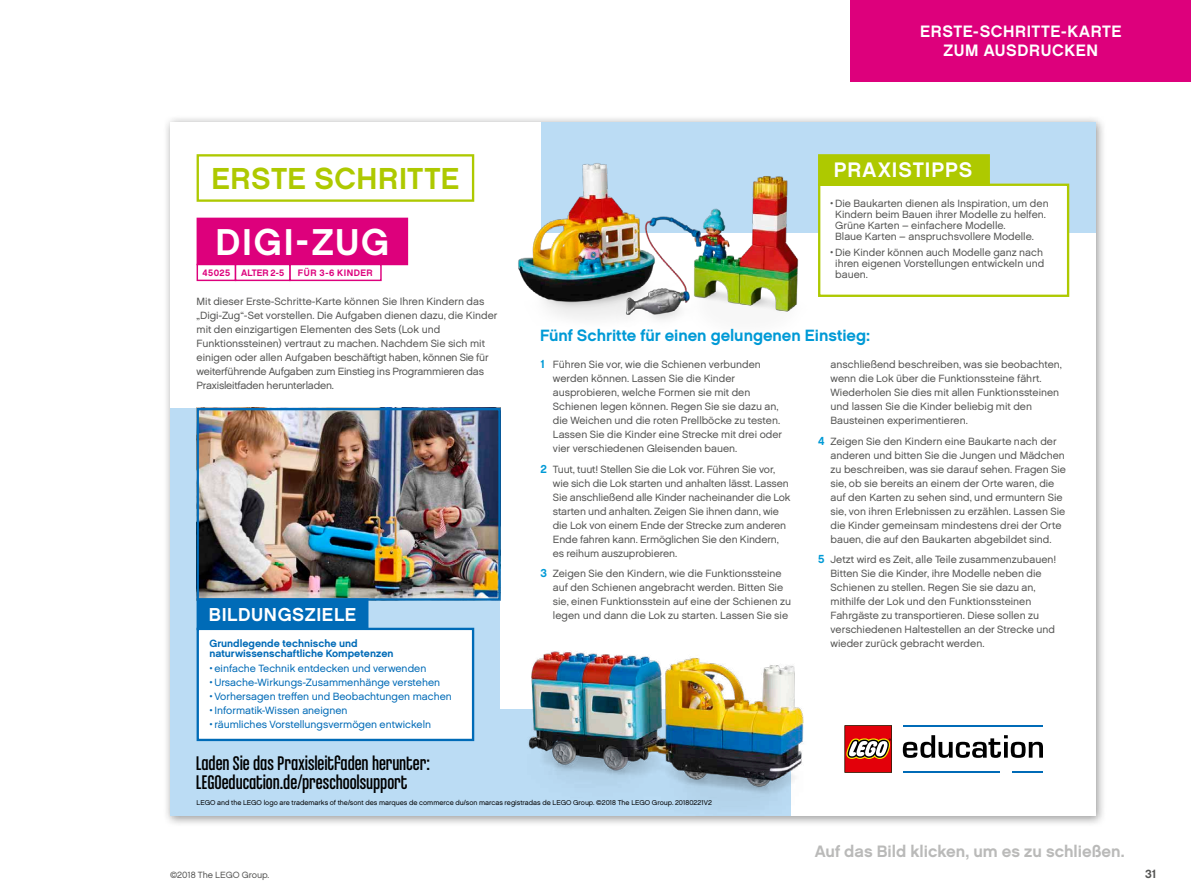
<style>
.page{position:relative;width:1191px;height:893px;background:#fff}
.page>*{position:absolute;margin:0;border:0;box-sizing:border-box;transform-origin:0 0}
.t1{font:700 37.35px "LEGO Chalet 60";letter-spacing:.045em;color:#fff}
.t2{font:700 30.3px "LEGO Chalet 60";letter-spacing:.015em;color:#aec900}
.t3{font:21px/18.6px "LEGO Chalet Comprime 80";letter-spacing:-.005em;color:#000}
.t4{font:700 21px "LEGO Chalet 60";letter-spacing:.045em;color:#fff}
.t5{font:700 18.6px "LEGO Chalet 60";letter-spacing:.035em;color:#fff}
.t6{font:700 16.5px "LEGO Chalet 60";color:#babab9}
.t7{font:700 16.5px/19.8px "LEGO Chalet 60";letter-spacing:.035em;color:#fff;text-align:center}
.t8{font:700 16.35px "LEGO Chalet 60";color:#009ad6}
.t9{font:700 12px "LEGO Chalet 60";color:#555554}
.t10{font:10.5px/14px "LEGO Chalet 60";color:#555554}
.t11{font:10.5px "LEGO Chalet 60";color:#006bb7}
.t12{font:700 10.5px/10.5px "LEGO Chalet 60";color:#006bb7}
.t13{font:700 9.3px "LEGO Chalet 60";letter-spacing:.045em;color:#dd007c}
.t14{font:9px "LEGO Chalet 60";color:#555554}
.t15{font:7.05px "LEGO Chalet 60";color:#000}
.s1{font-weight:700;font-size:11.7px;color:#009ad6}
</style>
<div class="page">
<div style="left:850px;top:0;width:341px;height:82px;background:#dd007c"></div>
<div style="left:163px;top:115px;width:943px;height:712px;background:#000;opacity:.4"></div>
<div style="left:170px;top:122px;width:925px;height:694px;background:#bbdcf4"></div>
<div style="left:501px;top:233px;width:594px;height:476px;background:#fff"></div>
<div style="left:170px;top:122px;width:370px;height:286px;background:#fff"></div>
<div style="left:791px;top:693px;width:304px;height:123px;background:#fff"></div>
<img style="left:200px;top:411px;width:298px;height:187px">
<div style="left:197px;top:408px;width:304px;height:193px;border:2px solid #006bb7"></div>
<div style="left:819px;top:185px;width:249px;height:111px;background:#fff"></div>
<div style="left:818px;top:184px;width:251px;height:113px;border:2px solid #aec900"></div>
<div style="left:819px;top:155px;width:169px;height:30px;background:#aec900"></div>
<div style="left:818px;top:154px;width:172px;height:32px;border:2px solid #aec900"></div>
<div style="left:197px;top:154px;width:277px;height:48px;border:2px solid #aec900"></div>
<div style="left:198px;top:219px;width:209px;height:45px;background:#dd007c"></div>
<div style="left:197px;top:218px;width:211px;height:47px;border:2px solid #dd007c"></div>
<div style="left:197px;top:264px;width:39px;height:17px;border:1px solid #dd007c"></div>
<div style="left:289px;top:264px;width:93px;height:17px;border:1px solid #dd007c"></div>
<div style="left:198px;top:600px;width:169px;height:29px;background:#006bb7"></div>
<div style="left:197px;top:598px;width:171px;height:32px;border:3px solid #006bb7"></div>
<div style="left:235px;top:264px;width:55px;height:17px;border:1px solid #dd007c"></div>
<div style="left:198px;top:629px;width:275px;height:111px;background:#fff"></div>
<div style="left:197px;top:628px;width:277px;height:113px;border:2px solid #006bb7"></div>
<img style="left:518px;top:122px;width:305px;height:198px">
<img style="left:500px;top:637px;width:304px;height:164px">
<svg style="left:903px;top:735px;width:140px;height:23px"></svg>
<hr style="left:903px;top:725px;width:140px;height:2px;background:#006bb7">
<hr style="left:903px;top:771px;width:96px;height:2px;background:#006bb7">
<hr style="left:1012px;top:771px;width:31px;height:2px;background:#006bb7">
<svg style="left:844px;top:725px;width:48px;height:48px;background:#c33d34"></svg>
<h2 class="t2" style="left:211px;top:159px;width:249px">ERSTE SCHRITTE</h2>
<h1 class="t1" style="left:215px;top:218px;width:175px">DIGI-ZUG</h1>
<p class="t13" style="left:202px;top:267px;width:29px">45025</p>
<p class="t13" style="left:298px;top:267px;width:76px">FÜR 3-6 KINDER</p>
<p class="t13" style="left:241px;top:267px;width:44px">ALTER 2-5</p>
<p class="t10" style="left:197px;top:294px;width:302px">Mit dieser Erste-Schritte-Karte können Sie Ihren Kindern das „Digi-Zug“-Set vorstellen. Die Aufgaben dienen dazu, die Kinder mit den einzigartigen Elementen des Sets (Lok und Funktionssteinen) vertraut zu machen. Nachdem Sie sich mit einigen oder allen Aufgaben beschäftigt haben, können Sie für weiterführende Aufgaben zum Einstieg ins Programmieren das Praxisleitfaden herunterladen.</p>
<h3 class="t5" style="left:209px;top:602px;width:149px">BILDUNGSZIELE</h3>
<p class="t12" style="left:209px;top:637px;width:185px">Grundlegende technische und naturwissenschaftliche Kompetenzen</p>
<p class="t11" style="left:209px;top:662px;width:218px">• einfache Technik entdecken und verwenden</p>
<p class="t11" style="left:209px;top:676px;width:232px">• Ursache-Wirkungs-Zusammenhänge verstehen</p>
<p class="t11" style="left:209px;top:690px;width:244px">• Vorhersagen treffen und Beobachtungen machen</p>
<p class="t11" style="left:209px;top:704px;width:140px">• Informatik-Wissen aneignen</p>
<p class="t11" style="left:209px;top:718px;width:223px">• räumliches Vorstellungsvermögen entwickeln</p>
<h3 class="t7" style="left:920px;top:21px;width:203px">ERSTE-SCHRITTE-KARTE<br>ZUM AUSDRUCKEN</h3>
<h3 class="t4" style="left:834px;top:157px;width:140px">PRAXISTIPPS</h3>
<p class="t10" style="left:835px;top:198px;width:215px;line-height:11.1px;text-indent:-5px">• Die Baukarten dienen als Inspiration, um den Kindern beim Bauen ihrer Modelle zu helfen.<br>Grüne Karten – einfachere Modelle.<br>Blaue Karten – anspruchsvollere Modelle.</p>
<p class="t10" style="left:835px;top:247px;width:211px;line-height:11.1px;text-indent:-5px">• Die Kinder können auch Modelle ganz nach ihren eigenen Vorstellungen entwickeln und bauen.</p>
<h3 class="t8" style="left:540px;top:325px;width:331px">Fünf Schritte für einen gelungenen Einstieg:</h3>
<p class="t10" style="left:553px;top:358px;width:231px;text-indent:-13px"><span class="s1">1</span> Führen Sie vor, wie die Schienen verbunden werden können. Lassen Sie die Kinder ausprobieren, welche Formen sie mit den Schienen legen können. Regen Sie sie dazu an, die Weichen und die roten Prellböcke zu testen.<br>Lassen Sie die Kinder eine Strecke mit drei oder vier verschiedenen Gleisenden bauen.</p>
<p class="t10" style="left:553px;top:462px;width:239px;text-indent:-13px"><span class="s1">2</span> Tuut, tuut! Stellen Sie die Lok vor. Führen Sie vor, wie sich die Lok starten und anhalten lässt. Lassen Sie anschließend alle Kinder nacheinander die Lok starten und anhalten. Zeigen Sie ihnen dann, wie die Lok von einem Ende der Strecke zum anderen Ende fahren kann. Ermöglichen Sie den Kindern, es reihum auszuprobieren.</p>
<p class="t10" style="left:553px;top:567px;width:240px;text-indent:-13px"><span class="s1">3</span> Zeigen Sie den Kindern, wie die Funktionssteine auf den Schienen angebracht werden. Bitten Sie sie, einen Funktionsstein auf eine der Schienen zu legen und dann die Lok zu starten. Lassen Sie sie</p>
<p class="t10" style="left:830px;top:358px;width:233px">anschließend beschreiben, was sie beobachten, wenn die Lok über die Funktionssteine fährt.<br>Wiederholen Sie dies mit allen Funktionssteinen und lassen Sie die Kinder beliebig mit den Bausteinen experimentieren.</p>
<p class="t10" style="left:830px;top:434px;width:237px;text-indent:-13px"><span class="s1">4</span> Zeigen Sie den Kindern eine Baukarte nach der anderen und bitten Sie die Jungen und Mädchen zu beschreiben, was sie darauf sehen. Fragen Sie sie, ob sie bereits an einem der Orte waren, die auf den Karten zu sehen sind, und ermuntern Sie sie, von ihren Erlebnissen zu erzählen. Lassen Sie die Kinder gemeinsam mindestens drei der Orte bauen, die auf den Baukarten abgebildet sind.</p>
<p class="t10" style="left:830px;top:553px;width:227px;text-indent:-13px"><span class="s1">5</span> Jetzt wird es Zeit, alle Teile zusammenzubauen!<br>Bitten Sie die Kinder, ihre Modelle neben die Schienen zu stellen. Regen Sie sie dazu an, mithilfe der Lok und den Funktionssteinen Fahrgäste zu transportieren. Diese sollen zu verschiedenen Haltestellen an der Strecke und wieder zurück gebracht werden.</p>
<h3 class="t3" style="left:196px;top:754px;width:236px">Laden Sie das Praxisleitfaden herunter:<br>LEGOeducation.de/preschoolsupport</h3>
<p class="t15" style="left:197px;top:798px;width:517px">LEGO and the LEGO logo are trademarks of the/sont des marques de commerce du/son marcas registradas de LEGO Group. ©2018 The LEGO Group. 20180221V2</p>
<h3 class="t6" style="left:815px;top:841px;width:311px">Auf das Bild klicken, um es zu schließen.</h3>
<p class="t14" style="left:170px;top:869px;width:101px">©2018 The LEGO Group.</p>
<p class="t9" style="left:1145px;top:866px;width:13px">31</p>
</div>
